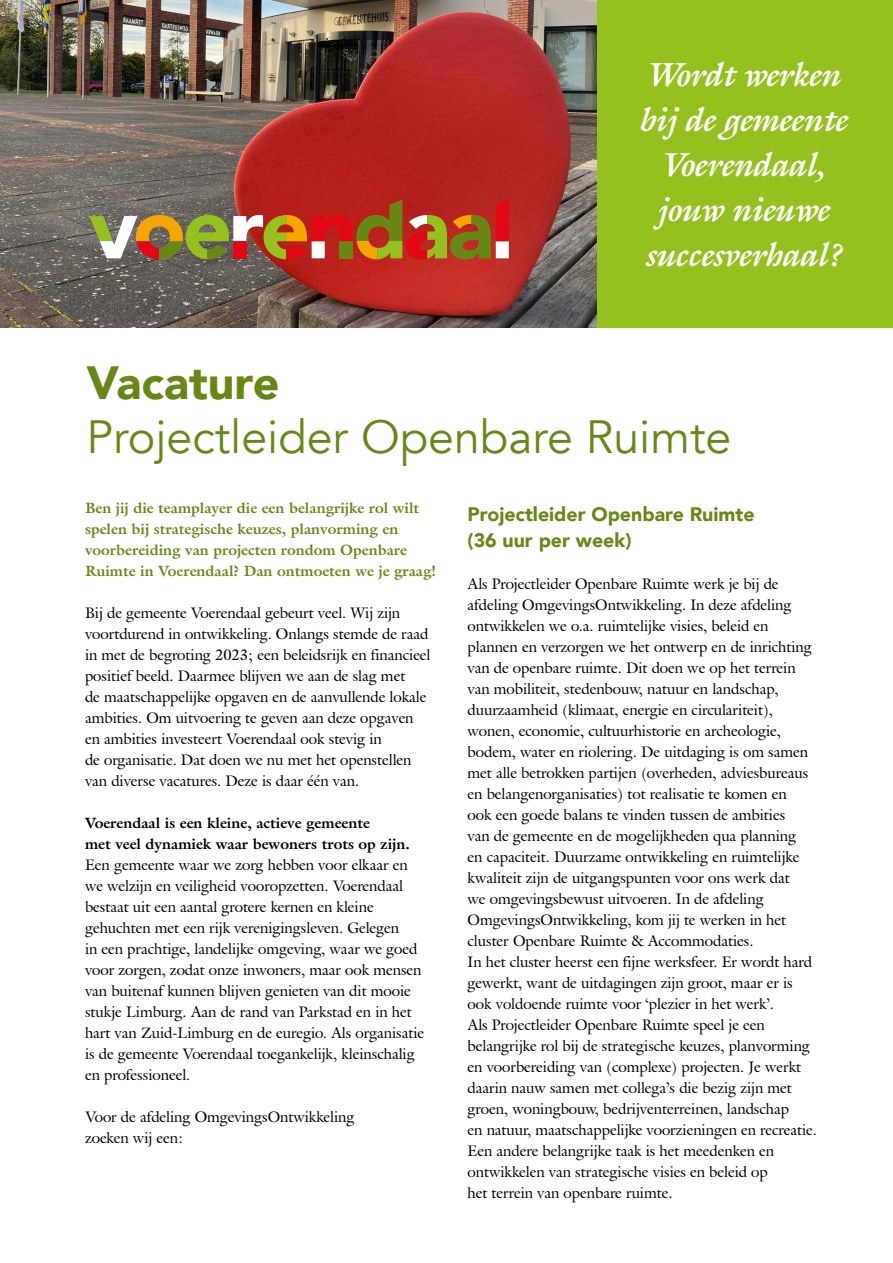
<style>
.page{position:relative;width:893px;height:1263px;background:#fff}
.page>*{position:absolute;margin:0;border:0;box-sizing:border-box;transform-origin:0 0}
.t1{font:46.5px "Avenir";color:#688816}
.t2{font:900 46.5px "Avenir";color:#688816}
.t3{font:italic 700 33px/45px "Galliard IT Cby BT";color:#fff;text-align:center}
.t4{font:900 19.5px/25.5px "Avenir";color:#688816}
.t5{font:15px/21px "Galliard IT Cby BT";color:#000}
.t6{font:700 15px/21px "Galliard";color:#688816}
.t7{font:700 15px/21px "Galliard";color:#000}
</style>
<div class="page">
<div style="left:594px;top:0;width:299px;height:327px;background:#95c11f"></div>
<img style="left:0;top:0;width:596px;height:327px">
<svg style="left:89px;top:200px;width:420px;height:59px;background:#a76638"></svg>
<h2 class="t3" style="left:641px;top:51px;width:210px">Wordt werken bij de gemeente<br>Voerendaal, jouw nieuwe succesverhaal?</h2>
<h1 class="t2" style="left:86px;top:343px;width:194px">Vacature</h1>
<h1 class="t1" style="left:86px;top:410px;width:646px">Projectleider Openbare Ruimte</h1>
<p class="t6" style="left:85px;top:497px;width:352px">Ben jij die teamplayer die een belangrijke rol wilt spelen bij strategische keuzes, planvorming en voorbereiding van projecten rondom Openbare Ruimte in Voerendaal? Dan ontmoeten we je graag!</p>
<p class="t5" style="left:85px;top:602px;width:347px">Bij de gemeente Voerendaal gebeurt veel. Wij zijn voortdurend in ontwikkeling. Onlangs stemde de raad in met de begroting 2023; een beleidsrijk en financieel positief beeld. Daarmee blijven we aan de slag met<br>de maatschappelijke opgaven en de aanvullende lokale ambities. Om uitvoering te geven aan deze opgaven en ambities investeert Voerendaal ook stevig in<br>de organisatie. Dat doen we nu met het openstellen van diverse vacatures. Deze is daar één van.</p>
<p class="t7" style="left:85px;top:812px;width:326px">Voerendaal is een kleine, actieve gemeente<br>met veel dynamiek waar bewoners trots op zijn.</p>
<p class="t5" style="left:85px;top:854px;width:341px">Een gemeente waar we zorg hebben voor elkaar en we welzijn en veiligheid vooropzetten. Voerendaal bestaat uit een aantal grotere kernen en kleine gehuchten met een rijk verenigingsleven. Gelegen<br>in een prachtige, landelijke omgeving, waar we goed voor zorgen, zodat onze inwoners, maar ook mensen van buitenaf kunnen blijven genieten van dit mooie stukje Limburg. Aan de rand van Parkstad en in het hart van Zuid-Limburg en de euregio. Als organisatie is de gemeente Voerendaal toegankelijk, kleinschalig en professioneel.</p>
<p class="t5" style="left:85px;top:1106px;width:271px">Voor de afdeling OmgevingsOntwikkeling zoeken wij een:</p>
<h3 class="t4" style="left:468px;top:501px;width:289px">Projectleider Openbare Ruimte (36 uur per week)</h3>
<p class="t5" style="left:468px;top:573px;width:351px">Als Projectleider Openbare Ruimte werk je bij de afdeling OmgevingsOntwikkeling. In deze afdeling ontwikkelen we o.a. ruimtelijke visies, beleid en plannen en verzorgen we het ontwerp en de inrichting van de openbare ruimte. Dit doen we op het terrein van mobiliteit, stedenbouw, natuur en landschap, duurzaamheid (klimaat, energie en circulariteit), wonen, economie, cultuurhistorie en archeologie, bodem, water en riolering. De uitdaging is om samen met alle betrokken partijen (overheden, adviesbureaus en belangenorganisaties) tot realisatie te komen en<br>ook een goede balans te vinden tussen de ambities<br>van de gemeente en de mogelijkheden qua planning<br>en capaciteit. Duurzame ontwikkeling en ruimtelijke kwaliteit zijn de uitgangspunten voor ons werk dat<br>we omgevingsbewust uitvoeren. In de afdeling OmgevingsOntwikkeling, kom jij te werken in het cluster Openbare Ruimte &amp; Accommodaties.<br>In het cluster heerst een fijne werksfeer. Er wordt hard gewerkt, want de uitdagingen zijn groot, maar er is ook voldoende ruimte voor ‘plezier in het werk’.<br>Als Projectleider Openbare Ruimte speel je een belangrijke rol bij de strategische keuzes, planvorming en voorbereiding van (complexe) projecten. Je werkt daarin nauw samen met collega’s die bezig zijn met groen, woningbouw, bedrijventerreinen, landschap<br>en natuur, maatschappelijke voorzieningen en recreatie.<br>Een andere belangrijke taak is het meedenken en ontwikkelen van strategische visies en beleid op<br>het terrein van openbare ruimte.</p>
</div>
